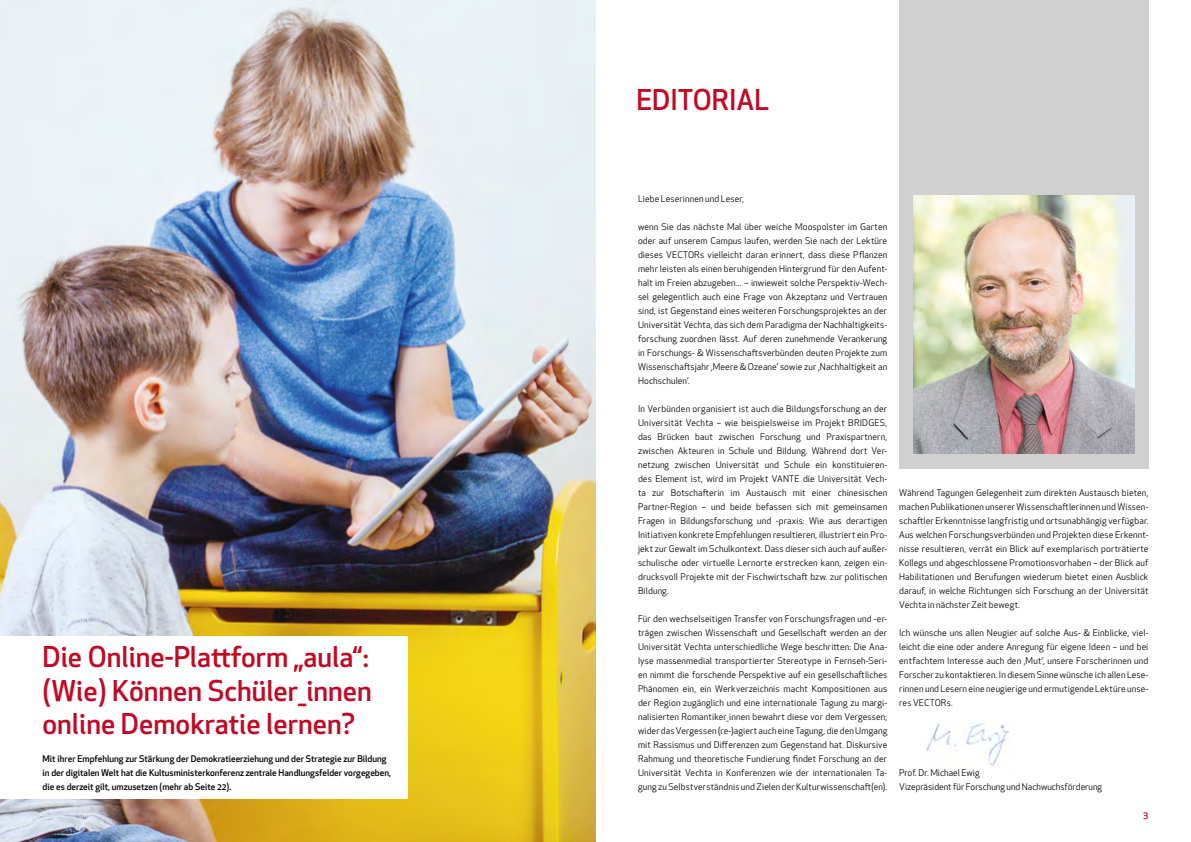
<style>
.page{position:relative;width:1191px;height:842px;background:#fff}
.page>*{position:absolute;margin:0;border:0;box-sizing:border-box;transform-origin:0 0}
.t1{font:500 28px/34px "Apex New";color:#c10a25;text-align:justify}
.t2{font:9px/14px "Apex New";letter-spacing:.015em;color:#000;text-align:justify}
.t3{font:500 9px/14px "Apex New";color:#000}
.t4{font:500 9px "Apex New";color:#c10a25}
</style>
<div class="page">
<img style="left:926px;top:723px;width:83px;height:44px">
<img style="left:0;top:0;width:595px;height:842px">
<div style="left:899px;top:0;width:249px;height:468px;background:#d0d0d0"></div>
<img style="left:913px;top:195px;width:221px;height:259px">
<div style="left:0;top:636px;width:407px;height:162px;background:#fff"></div>
<h1 class="t1" style="left:43px;top:639px;width:331px">Die Online-Plattform „aula“: (Wie) Können Schüler_innen online Demokratie lernen?</h1>
<p class="t3" style="left:43px;top:752px;width:350px">Mit ihrer Empfehlung zur Stärkung der Demokratieerziehung und der Strategie zur Bildung in der digitalen Welt hat die Kultusministerkonferenz zentrale Handlungsfelder vorgegeben, die es derzeit gilt, umzusetzen (mehr ab Seite 22).</p>
<h1 class="t1" style="left:636px;top:83px;width:134px">EDITORIAL</h1>
<p class="t2" style="left:638px;top:192px;width:107px">Liebe Leserinnen und Leser,</p>
<p class="t2" style="left:638px;top:220px;width:251px">wenn Sie das nächste Mal über weiche Moospolster im Garten oder auf unserem Campus laufen, werden Sie nach der Lektüre dieses VECTORs vielleicht daran erinnert, dass diese Pflanzen mehr leisten als einen beruhigenden Hintergrund für den Aufent&shy;halt im Freien abzugeben... – inwieweit solche Perspektiv-Wech&shy;sel gelegentlich auch eine Frage von Akzeptanz und Vertrauen sind, ist Gegenstand eines weiteren Forschungsprojektes an der Universität Vechta, das sich dem Paradigma der Nachhaltigkeits&shy;forschung zuordnen lässt. Auf deren zunehmende Verankerung in Forschungs- &amp; Wissenschaftsverbünden deuten Projekte zum Wissenschaftsjahr ‚Meere &amp; Ozeane’ sowie zur ‚Nachhaltigkeit an Hochschulen’.</p>
<p class="t2" style="left:638px;top:402px;width:251px">In Verbünden organisiert ist auch die Bildungsforschung an der Universität Vechta – wie beispielsweise im Projekt BRIDGES, das Brücken baut zwischen Forschung und Praxispartnern, zwischen Akteuren in Schule und Bildung. Während dort Ver&shy;netzung zwischen Universität und Schule ein konstituieren&shy;des Element ist, wird im Projekt VANTE die Universität Vech&shy;ta zur Botschafterin im Austausch mit einer chinesischen Partner-Region – und beide befassen sich mit gemeinsamen Fragen in Bildungsforschung und -praxis: Wie aus derartigen Initiativen konkrete Empfehlungen resultieren, illustriert ein Pro&shy;jekt zur Gewalt im Schulkontext. Dass dieser sich auch auf außer&shy;schulische oder virtuelle Lernorte erstrecken kann, zeigen ein&shy;drucksvoll Projekte mit der Fischwirtschaft bzw. zur politischen Bildung.</p>
<p class="t2" style="left:638px;top:612px;width:251px">Für den wechselseitigen Transfer von Forschungsfragen und -er&shy;trägen zwischen Wissenschaft und Gesellschaft werden an der Universität Vechta unterschiedliche Wege beschritten: Die Ana&shy;lyse massenmedial transportierter Stereotype in Fernseh-Seri&shy;en nimmt die forschende Perspektive auf ein gesellschaftliches Phänomen ein, ein Werkverzeichnis macht Kompositionen aus der Region zugänglich und eine internationale Tagung zu margi&shy;nalisierten Romantiker_innen bewahrt diese vor dem Vergessen; wider das Vergessen (re-)agiert auch eine Tagung, die den Umgang mit Rassismus und Differenzen zum Gegenstand hat. Diskursive Rahmung und theoretische Fundierung findet Forschung an der Universität Vechta in Konferenzen wie der internationalen Ta&shy;gung zu Selbstverständnis und Zielen der Kulturwissenschaft(en).</p>
<p class="t2" style="left:899px;top:486px;width:251px">Während Tagungen Gelegenheit zum direkten Austausch bieten, machen Publikationen unserer Wissenschaftlerinnen und Wissen&shy;schaftler Erkenntnisse langfristig und ortsunabhängig verfügbar.<br>Aus welchen Forschungsverbünden und Projekten diese Erkennt&shy;nisse resultieren, verrät ein Blick auf exemplarisch porträtierte Kollegs und abgeschlossene Promotionsvorhaben – der Blick auf Habilitationen und Berufungen wiederum bietet einen Ausblick darauf, in welche Richtungen sich Forschung an der Universität Vechta in nächster Zeit bewegt.</p>
<p class="t2" style="left:899px;top:626px;width:251px">Ich wünsche uns allen Neugier auf solche Aus- &amp; Einblicke, viel&shy;leicht die eine oder andere Anregung für eigene Ideen – und bei entfachtem Interesse auch den ‚Mut’, unsere Forscherinnen und Forscher zu kontaktieren. In diesem Sinne wünsche ich allen Lese&shy;rinnen und Lesern eine neugierige und ermutigende Lektüre unse&shy;res VECTORs.</p>
<p class="t2" style="left:899px;top:766px;width:204px">Prof. Dr. Michael Ewig<br>Vizepräsident für Forschung und Nachwuchsförderung</p>
<p class="t4" style="left:1143px;top:809px;width:7px">3</p>
</div>
